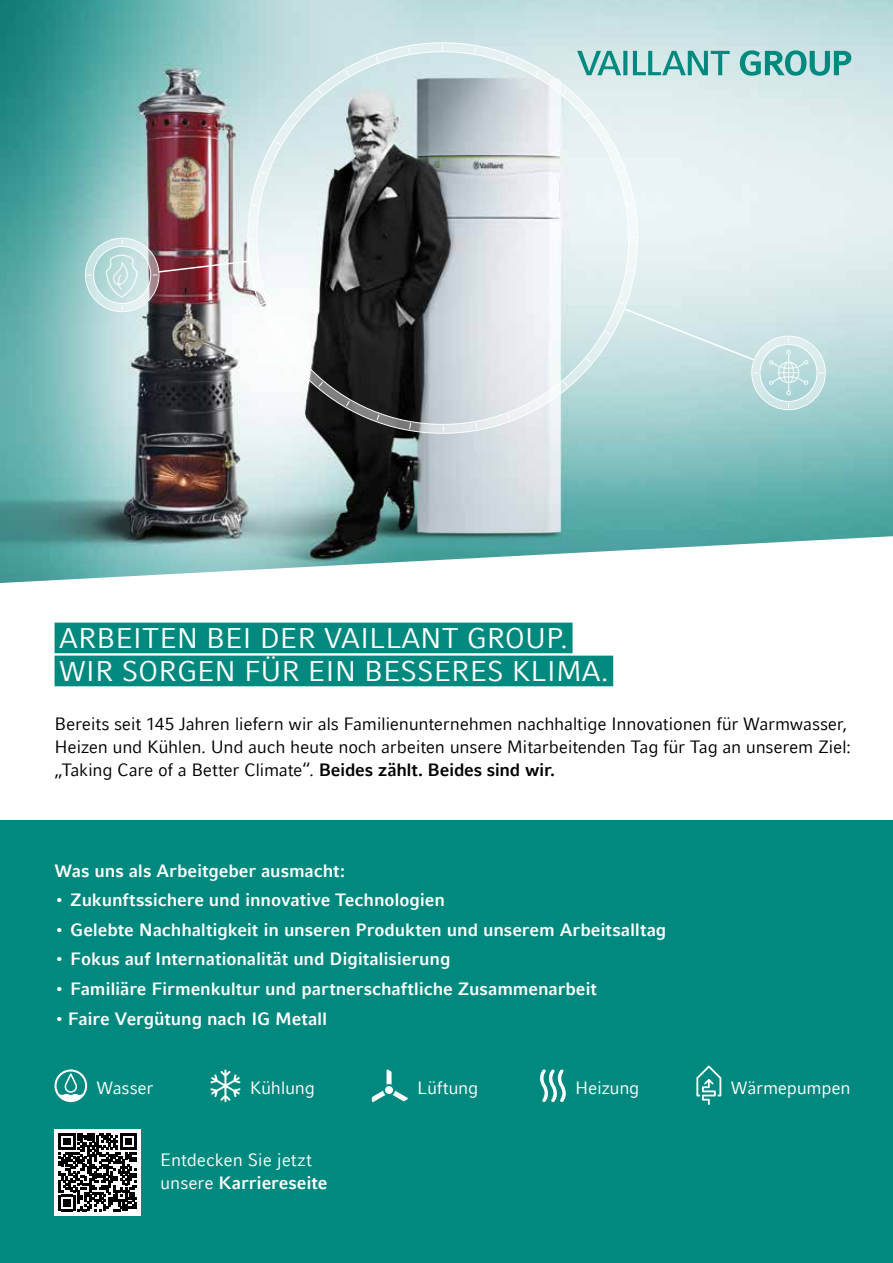
<style>
.page{position:relative;width:893px;height:1263px;background:#fff}
.page>*{position:absolute;margin:0;border:0;box-sizing:border-box;transform-origin:0 0}
.t1{font:28.35px/33px "Compatil Fact LT Com";color:#fff}
.t2{font:700 17.7px "Compatil Fact LT Com";letter-spacing:-.005em;color:#fff}
.t3{font:17.7px/23px "Compatil Fact LT Com";letter-spacing:-.015em;color:#000}
.t4{font:17.7px/23px "Compatil Fact LT Com";letter-spacing:-.015em;color:#fff}
.s1{font-weight:700}
</style>
<div class="page">
<img style="left:0;top:0;width:893px;height:536px">
<svg style="left:638px;top:50px;width:213px;height:26px;background:#80c1be"></svg>
<svg style="left:0;top:536px;width:893px;height:285px"></svg>
<div style="left:55px;top:623px;width:518px;height:30px;background:#00897e"></div>
<div style="left:55px;top:656px;width:558px;height:30px;background:#00897e"></div>
<div style="left:0;top:821px;width:893px;height:442px;background:#00897e"></div>
<svg style="left:55px;top:1069px;width:32px;height:33px"></svg>
<svg style="left:210px;top:1069px;width:31px;height:33px"></svg>
<svg style="left:387px;top:1069px;width:5px;height:15px"></svg>
<svg style="left:392px;top:1090px;width:16px;height:11px"></svg>
<svg style="left:372px;top:1090px;width:14px;height:12px"></svg>
<div style="left:385px;top:1086px;width:8px;height:8px;background:#fff;border-radius:50%"></div>
<svg style="left:540px;top:1069px;width:26px;height:33px"></svg>
<svg style="left:696px;top:1065px;width:25px;height:40px"></svg>
<div style="left:55px;top:1129px;width:86px;height:86px;background:#fff"></div>
<svg style="left:59px;top:1133px;width:78px;height:78px"></svg>
<svg style="left:247px;top:42px;width:391px;height:392px"></svg>
<svg style="left:256px;top:51px;width:373px;height:374px;background:#afb8bb"></svg>
<svg style="left:319px;top:382px;width:4px;height:5px"></svg>
<svg style="left:475px;top:423px;width:2px;height:6px"></svg>
<svg style="left:295px;top:359px;width:5px;height:4px"></svg>
<svg style="left:275px;top:332px;width:6px;height:3px"></svg>
<svg style="left:346px;top:401px;width:4px;height:5px"></svg>
<svg style="left:409px;top:423px;width:2px;height:6px"></svg>
<img style="left:85px;top:238px;width:182px;height:74px">
<svg style="left:377px;top:414px;width:2px;height:6px"></svg>
<svg style="left:408px;top:47px;width:2px;height:6px"></svg>
<svg style="left:474px;top:47px;width:2px;height:6px"></svg>
<svg style="left:506px;top:56px;width:3px;height:5px"></svg>
<svg style="left:536px;top:70px;width:3px;height:5px"></svg>
<svg style="left:376px;top:56px;width:3px;height:6px"></svg>
<svg style="left:318px;top:90px;width:4px;height:5px"></svg>
<svg style="left:261px;top:172px;width:6px;height:3px"></svg>
<svg style="left:275px;top:141px;width:5px;height:4px"></svg>
<svg style="left:563px;top:89px;width:4px;height:5px"></svg>
<svg style="left:294px;top:114px;width:5px;height:4px"></svg>
<svg style="left:345px;top:70px;width:4px;height:6px"></svg>
<svg style="left:605px;top:141px;width:5px;height:3px"></svg>
<svg style="left:586px;top:113px;width:5px;height:4px"></svg>
<svg style="left:605px;top:331px;width:5px;height:4px"></svg>
<svg style="left:586px;top:358px;width:5px;height:4px"></svg>
<svg style="left:537px;top:400px;width:3px;height:6px"></svg>
<svg style="left:563px;top:381px;width:4px;height:5px"></svg>
<svg style="left:619px;top:301px;width:207px;height:109px;background:#c6e0e1"></svg>
<svg style="left:507px;top:414px;width:3px;height:6px"></svg>
<svg style="left:619px;top:171px;width:5px;height:3px"></svg>
<svg style="left:627px;top:270px;width:6px;height:2px"></svg>
<svg style="left:252px;top:204px;width:6px;height:2px"></svg>
<img style="left:92px;top:246px;width:59px;height:59px">
<img style="left:760px;top:343px;width:57px;height:58px">
<h1 class="t1" style="left:59px;top:622px;width:551px">ARBEITEN BEI DER VAILLANT GROUP.<br>WIR SORGEN FÜR EIN BESSERES KLIMA.</h1>
<p class="t3" style="left:55px;top:713px;width:798px">Bereits seit 145 Jahren liefern wir als Familienunternehmen nachhaltige Innovationen für Warmwasser,<br>Heizen und Kühlen. Und auch heute noch arbeiten unsere Mitarbeitenden Tag für Tag an unserem Ziel: „Taking Care of a Better Climate“. <span class="s1">Beides zählt. Beides sind wir.</span></p>
<p class="t2" style="left:55px;top:860px;width:292px">Was uns als Arbeitgeber ausmacht:</p>
<p class="t2" style="left:55px;top:889px;width:392px">• Zukunftssichere und innovative Technologien</p>
<p class="t2" style="left:55px;top:919px;width:613px">• Gelebte Nachhaltigkeit in unseren Produkten und unserem Arbeitsalltag</p>
<p class="t2" style="left:55px;top:949px;width:398px">• Fokus auf Internationalität und Digitalisierung</p>
<p class="t2" style="left:55px;top:978px;width:544px">• Familiäre Firmenkultur und partnerschaftliche Zusammenarbeit</p>
<p class="t2" style="left:55px;top:1008px;width:274px">• Faire Vergütung nach IG Metall</p>
<p class="t4" style="left:96px;top:1077px;width:59px">Wasser</p>
<p class="t4" style="left:250px;top:1077px;width:67px">Kühlung</p>
<p class="t4" style="left:417px;top:1077px;width:63px">Lüftung</p>
<p class="t4" style="left:575px;top:1077px;width:66px">Heizung</p>
<p class="t4" style="left:731px;top:1077px;width:122px">Wärmepumpen</p>
<p class="t4" style="left:160px;top:1148px;width:169px">Entdecken Sie jetzt unsere <span class="s1">Karriereseite</span></p>
</div>
